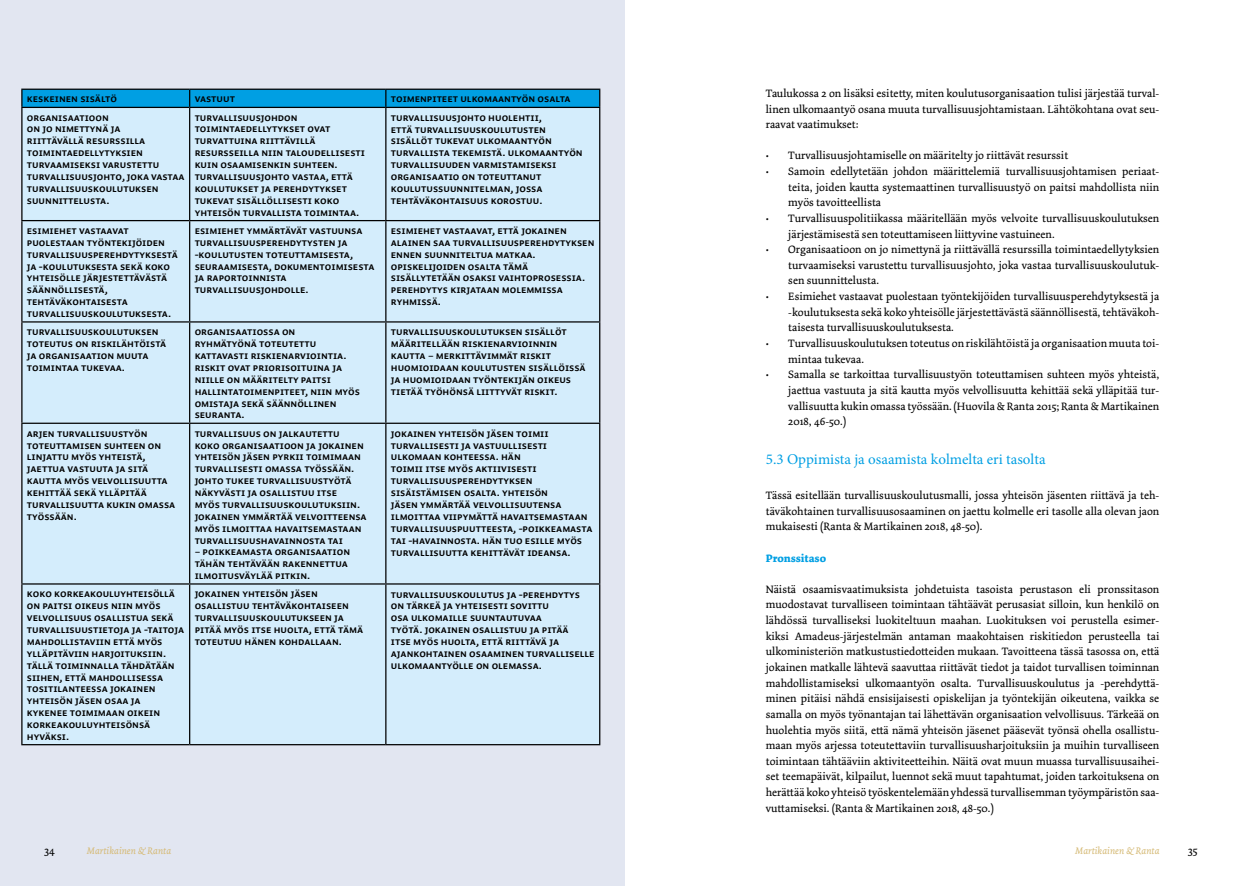
<style>
.page{position:relative;width:1248px;height:886px;background:#fff}
.page>*{position:absolute;margin:0;border:0;box-sizing:border-box;transform-origin:0 0}
.t1{font:15px "Minion Pro";color:#009fe3}
.t2{font:11.25px/15.6px "Dolly Pro";color:#000;text-align:justify}
.t3{font:700 11.25px "Dolly Pro";color:#009fe3}
.t4{font:10.62px/11.9px "Auto 2 Bold Sm Cp";color:#000}
.t5{font:italic 10px "Dolly Pro";color:#d6bb78}
</style>
<div class="page">
<div style="left:0;top:0;width:624px;height:886px;background:#e2e6f1"></div>
<div style="left:23px;top:108px;width:576px;height:636px;background:#d4edfc"></div>
<svg style="left:21px;top:89px;width:579px;height:18px;background:#0094d3"></svg>
<hr style="left:21px;top:107px;width:169px;height:1px;background:#000">
<hr style="left:21px;top:108px;width:2px;height:112px;background:#000">
<hr style="left:190px;top:107px;width:196px;height:1px;background:#000">
<hr style="left:189px;top:108px;width:1px;height:112px;background:#000">
<hr style="left:386px;top:107px;width:214px;height:1px;background:#000">
<hr style="left:385px;top:108px;width:1px;height:112px;background:#000">
<hr style="left:599px;top:108px;width:1px;height:112px;background:#000">
<hr style="left:21px;top:220px;width:169px;height:1px;background:#000">
<hr style="left:21px;top:221px;width:2px;height:100px;background:#000">
<hr style="left:190px;top:220px;width:196px;height:1px;background:#000">
<hr style="left:189px;top:221px;width:1px;height:100px;background:#000">
<hr style="left:386px;top:220px;width:214px;height:1px;background:#000">
<hr style="left:385px;top:221px;width:1px;height:100px;background:#000">
<hr style="left:599px;top:221px;width:1px;height:100px;background:#000">
<hr style="left:21px;top:321px;width:169px;height:2px;background:#000">
<hr style="left:21px;top:323px;width:2px;height:100px;background:#000">
<hr style="left:190px;top:321px;width:196px;height:2px;background:#000">
<hr style="left:189px;top:323px;width:1px;height:100px;background:#000">
<hr style="left:386px;top:321px;width:214px;height:2px;background:#000">
<hr style="left:385px;top:323px;width:1px;height:100px;background:#000">
<hr style="left:599px;top:323px;width:1px;height:100px;background:#000">
<hr style="left:21px;top:423px;width:169px;height:1px;background:#000">
<hr style="left:21px;top:424px;width:2px;height:159px;background:#000">
<hr style="left:190px;top:423px;width:196px;height:1px;background:#000">
<hr style="left:189px;top:424px;width:1px;height:159px;background:#000">
<hr style="left:386px;top:423px;width:214px;height:1px;background:#000">
<hr style="left:385px;top:424px;width:1px;height:159px;background:#000">
<hr style="left:599px;top:424px;width:1px;height:159px;background:#000">
<hr style="left:21px;top:583px;width:169px;height:1px;background:#000">
<hr style="left:21px;top:584px;width:2px;height:160px;background:#000">
<hr style="left:190px;top:583px;width:196px;height:1px;background:#000">
<hr style="left:189px;top:584px;width:1px;height:160px;background:#000">
<hr style="left:386px;top:583px;width:214px;height:1px;background:#000">
<hr style="left:385px;top:584px;width:1px;height:160px;background:#000">
<hr style="left:599px;top:584px;width:1px;height:160px;background:#000">
<hr style="left:21px;top:744px;width:169px;height:1px;background:#000">
<hr style="left:190px;top:744px;width:196px;height:1px;background:#000">
<hr style="left:386px;top:744px;width:214px;height:1px;background:#000">
<p class="t4" style="left:27px;top:93px;width:92px">keskeinen sisältö</p>
<p class="t4" style="left:195px;top:93px;width:42px">vastuut</p>
<p class="t4" style="left:391px;top:93px;width:181px">toimenpiteet ulkomaantyön osalta</p>
<p class="t4" style="left:27px;top:112px;width:159px">Organisaatioon<br>on jo nimettynä ja<br>riittävällä resurssilla toimintaedellytyksien turvaamiseksi varustettu turvallisuusjohto, joka vastaa turvallisuuskoulutuksen suunnittelusta.</p>
<p class="t4" style="left:195px;top:112px;width:172px">Turvallisuusjohdon toimintaedellytykset ovat turvattuina riittävillä resursseilla niin taloudellisesti kuin osaamisenkin suhteen.<br>Turvallisuusjohto vastaa, että koulutukset ja perehdytykset tukevat sisällöllisesti koko yhteisön turvallista toimintaa.</p>
<p class="t4" style="left:391px;top:112px;width:193px">Turvallisuusjohto huolehtii,<br>että turvallisuuskoulutusten sisällöt tukevat ulkomaantyön turvallista tekemistä. Ulkomaantyön turvallisuuden varmistamiseksi organisaatio on toteuttanut koulutussuunnitelman, jossa tehtäväkohtaisuus korostuu.</p>
<p class="t4" style="left:27px;top:225px;width:152px">Esimiehet vastaavat puolestaan työntekijöiden turvallisuusperehdytyksestä ja -koulutuksesta sekä koko yhteisölle järjestettävästä säännöllisestä, tehtäväkohtaisesta turvallisuuskoulutuksesta.</p>
<p class="t4" style="left:195px;top:225px;width:181px">Esimiehet ymmärtävät vastuunsa turvallisuusperehdytysten ja -koulutusten toteuttamisesta, seuraamisesta, dokumentoimisesta ja raportoinnista turvallisuusjohdolle.</p>
<p class="t4" style="left:391px;top:225px;width:205px">Esimiehet vastaavat, että jokainen alainen saa turvallisuusperehdytyksen ennen suunniteltua matkaa.<br>Opiskelijoiden osalta tämä sisällytetään osaksi vaihtoprosessia.<br>Perehdytys kirjataan molemmissa ryhmissä.</p>
<p class="t4" style="left:27px;top:326px;width:141px">Turvallisuuskoulutuksen toteutus on riskilähtöistä ja organisaation muuta toimintaa tukevaa.</p>
<p class="t4" style="left:195px;top:326px;width:167px">Organisaatiossa on ryhmätyönä toteutettu kattavasti riskienarviointia.<br>Riskit ovat priorisoituina ja niille on määritelty paitsi hallintatoimenpiteet, niin myös omistaja sekä säännöllinen seuranta.</p>
<p class="t4" style="left:391px;top:326px;width:196px">Turvallisuuskoulutuksen sisällöt määritellään riskienarvioinnin kautta – merkittävimmät riskit huomioidaan koulutusten sisällöissä ja huomioidaan työntekijän oikeus tietää työhönsä liittyvät riskit.</p>
<p class="t4" style="left:27px;top:427px;width:150px">Arjen turvallisuustyön toteuttamisen suhteen on linjattu myös yhteistä, jaettua vastuuta ja sitä kautta myös velvollisuutta kehittää sekä ylläpitää turvallisuutta kukin omassa työssään.</p>
<p class="t4" style="left:195px;top:428px;width:173px">Turvallisuus on jalkautettu koko organisaatioon ja jokainen yhteisön jäsen pyrkii toimimaan turvallisesti omassa työssään.<br>Johto tukee turvallisuustyötä näkyvästi ja osallistuu itse<br>myös turvallisuuskoulutuksiin.<br>Jokainen ymmärtää velvoitteensa myös ilmoittaa havaitsemastaan turvallisuushavainnosta tai</p>
<p class="t4" style="left:195px;top:546px;width:157px">– poikkeamasta organisaation tähän tehtävään rakennettua ilmoitusväylää pitkin.</p>
<p class="t4" style="left:391px;top:428px;width:203px">Jokainen yhteisön jäsen toimii turvallisesti ja vastuullisesti ulkomaan kohteessa. Hän<br>toimii itse myös aktiivisesti turvallisuusperehdytyksen sisäistämisen osalta. Yhteisön<br>jäsen ymmärtää velvollisuutensa ilmoittaa viipymättä havaitsemastaan turvallisuuspuutteesta, -poikkeamasta tai -havainnosta. Hän tuo esille myös turvallisuutta kehittävät ideansa.</p>
<p class="t4" style="left:27px;top:588px;width:159px">Koko korkeakouluyhteisöllä on paitsi oikeus niin myös velvollisuus osallistua sekä turvallisuustietoja ja -taitoja mahdollistaviin että myös ylläpitäviin harjoituksiin.<br>Tällä toiminnalla tähdätään siihen, että mahdollisessa tositilanteessa jokainen yhteisön jäsen osaa ja<br>kykenee toimimaan oikein korkeakouluyhteisönsä hyväksi.</p>
<p class="t4" style="left:195px;top:588px;width:170px">Jokainen yhteisön jäsen osallistuu tehtäväkohtaiseen turvallisuuskoulutukseen ja pitää myös itse huolta, että tämä toteutuu hänen kohdallaan.</p>
<p class="t4" style="left:391px;top:588px;width:205px">Turvallisuuskoulutus ja -perehdytys on tärkeä ja yhteisesti sovittu<br>osa ulkomaille suuntautuvaa<br>työtä. Jokainen osallistuu ja pitää<br>itse myös huolta, että riittävä ja ajankohtainen osaaminen turvalliselle ulkomaantyölle on olemassa.</p>
<p class="t2" style="left:765px;top:85px;width:395px">Taulukossa 2 on lisäksi esitetty, miten koulutusorganisaation tulisi järjestää turval&shy;linen ulkomaantyö osana muuta turvallisuusjohtamistaan. Lähtökohtana ovat seu&shy;raavat vaatimukset:</p>
<p class="t2" style="left:765px;top:148px;width:304px">• Turvallisuusjohtamiselle on määritelty jo riittävät resurssit</p>
<p class="t2" style="left:788px;top:164px;width:372px;text-indent:-22px">• Samoin edellytetään johdon määrittelemiä turvallisuusjohtamisen periaat&shy;teita, joiden kautta systemaattinen turvallisuustyö on paitsi mahdollista niin myös tavoitteellista</p>
<p class="t2" style="left:788px;top:210px;width:372px;text-indent:-22px">• Turvallisuuspolitiikassa määritellään myös velvoite turvallisuuskoulutuksen järjestämisestä sen toteuttamiseen liittyvine vastuineen.</p>
<p class="t2" style="left:788px;top:242px;width:372px;text-indent:-22px">• Organisaatioon on jo nimettynä ja riittävällä resurssilla toimintaedellytyksien turvaamiseksi varustettu turvallisuusjohto, joka vastaa turvallisuuskoulutuk&shy;sen suunnittelusta.</p>
<p class="t2" style="left:788px;top:289px;width:372px;text-indent:-22px">• Esimiehet vastaavat puolestaan työntekijöiden turvallisuusperehdytyksestä ja -koulutuksesta sekä koko yhteisölle järjestettävästä säännöllisestä, tehtäväkoh&shy;taisesta turvallisuuskoulutuksesta.</p>
<p class="t2" style="left:788px;top:335px;width:372px;text-indent:-22px">• Turvallisuuskoulutuksen toteutus on riskilähtöistä ja organisaation muuta toi&shy;mintaa tukevaa.</p>
<p class="t2" style="left:788px;top:367px;width:372px;text-indent:-22px">• Samalla se tarkoittaa turvallisuustyön toteuttamisen suhteen myös yhteistä, jaettua vastuuta ja sitä kautta myös velvollisuutta kehittää sekä ylläpitää tur&shy;vallisuutta kukin omassa työssään. (Huovila &amp; Ranta 2015; Ranta &amp; Martikainen 2018, 46-50.)</p>
<h1 class="t1" style="left:765px;top:449px;width:281px">5.3 Oppimista ja osaamista kolmelta eri tasolta</h1>
<p class="t2" style="left:765px;top:488px;width:395px">Tässä esitellään turvallisuuskoulutusmalli, jossa yhteisön jäsenten riittävä ja teh&shy;täväkohtainen turvallisuusosaaminen on jaettu kolmelle eri tasolle alla olevan jaon mukaisesti (Ranta &amp; Martikainen 2018, 48-50).</p>
<p class="t3" style="left:765px;top:550px;width:62px">Pronssitaso</p>
<p class="t2" style="left:765px;top:581px;width:395px">Näistä osaamisvaatimuksista johdetuista tasoista perustason eli pronssitason muodostavat turvalliseen toimintaan tähtäävät perusasiat silloin, kun henkilö on lähdössä turvalliseksi luokiteltuun maahan. Luokituksen voi perustella esimer&shy;kiksi Amadeus-järjestelmän antaman maakohtaisen riskitiedon perusteella tai ulkoministeriön matkustustiedotteiden mukaan. Tavoitteena tässä tasossa on, että jokainen matkalle lähtevä saavuttaa riittävät tiedot ja taidot turvallisen toiminnan mahdollistamiseksi ulkomaantyön osalta. Turvallisuuskoulutus ja -perehdyttä&shy;minen pitäisi nähdä ensisijaisesti opiskelijan ja työntekijän oikeutena, vaikka se samalla on myös työnantajan tai lähettävän organisaation velvollisuus. Tärkeää on huolehtia myös siitä, että nämä yhteisön jäsenet pääsevät työnsä ohella osallistu&shy;maan myös arjessa toteutettaviin turvallisuusharjoituksiin ja muihin turvalliseen toimintaan tähtääviin aktiviteetteihin. Näitä ovat muun muassa turvallisuusaihei&shy;set teemapäivät, kilpailut, luennot sekä muut tapahtumat, joiden tarkoituksena on herättää koko yhteisö työskentelemään yhdessä turvallisemman työympäristön saa&shy;vuttamiseksi. (Ranta &amp; Martikainen 2018, 48-50.)</p>
<p class="t2" style="left:44px;top:843px;width:12px">34</p>
<p class="t5" style="left:87px;top:844px;width:86px">Martikainen &amp; Ranta</p>
<p class="t5" style="left:1075px;top:844px;width:86px">Martikainen &amp; Ranta</p>
<p class="t2" style="left:1187px;top:842px;width:11px">35</p>
</div>
